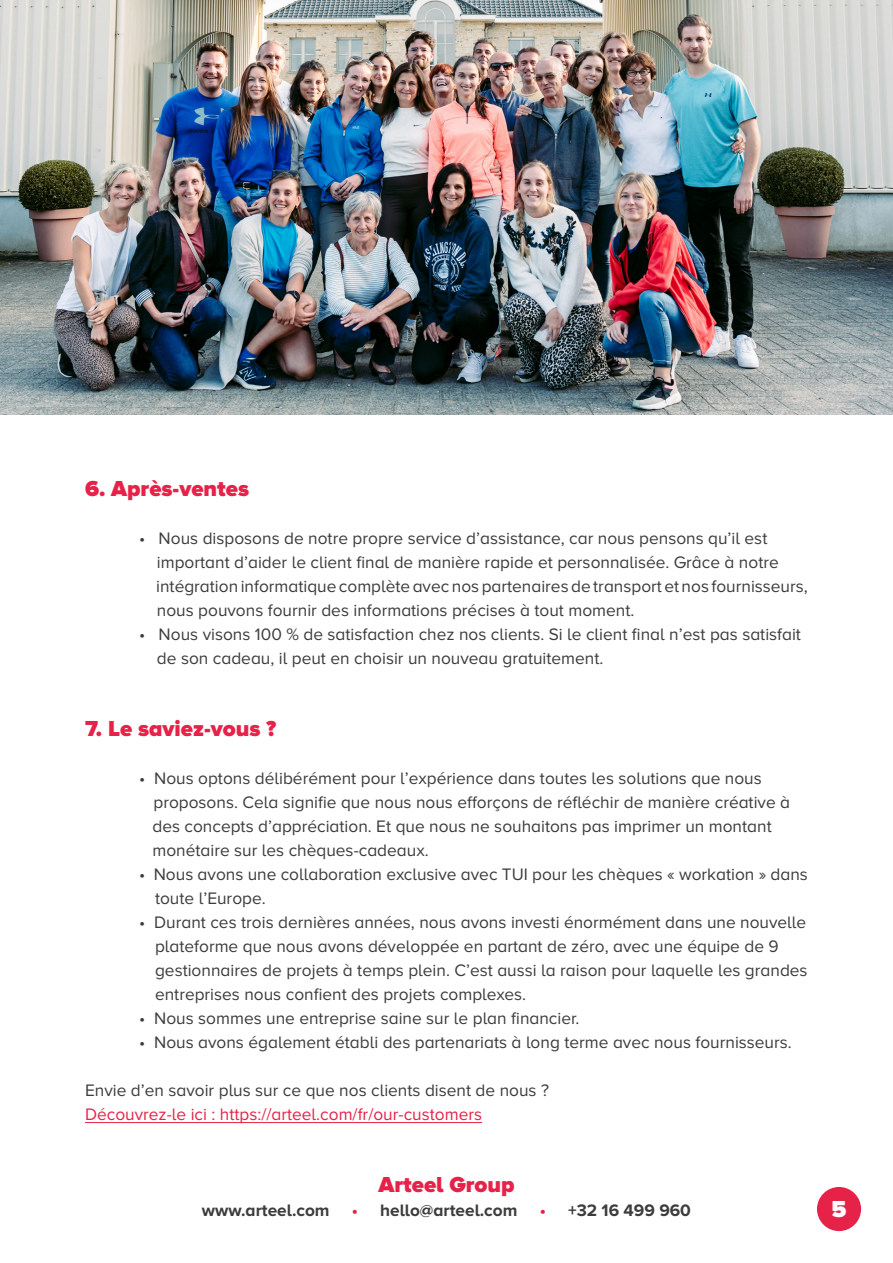
<style>
.page{position:relative;width:893px;height:1263px;background:#fff}
.page>*{position:absolute;margin:0;border:0;box-sizing:border-box;transform-origin:0 0}
.t1{font:900 24px "Proxima Nova A";color:#fff}
.t2{font:900 22.5px "Proxima Nova A";color:#e62249}
.t3{font:17.25px/24px "Proxima Nova A";color:#3c3c3b}
.t4{font:17.25px "Proxima Nova A";color:#e62249}
.t5{font:700 17.25px "Proxima Nova A";color:#3c3c3b}
.s1{color:#e62249}
</style>
<div class="page">
<img style="left:0;top:0;width:893px;height:415px">
<hr style="left:85px;top:1122px;width:397px;height:1px;background:#e62249">
<div style="left:817px;top:1187px;width:44px;height:44px;background:#e62249;border-radius:50%"></div>
<h2 class="t2" style="left:85px;top:475px;width:166px">6. Après-ventes</h2>
<p class="t3" style="left:156px;top:526px;width:653px;text-indent:-17px">• Nous disposons de notre propre service d’assistance, car nous pensons qu’il est important d’aider le client final de manière rapide et personnalisée. Grâce à notre intégration informatique complète avec nos partenaires de transport et nos fournisseurs, nous pouvons fournir des informations précises à tout moment.</p>
<p class="t3" style="left:157px;top:622px;width:646px;text-indent:-18px">• Nous visons 100 % de satisfaction chez nos clients. Si le client final n’est pas satisfait de son cadeau, il peut en choisir un nouveau gratuitement.</p>
<h2 class="t2" style="left:85px;top:715px;width:193px">7. Le saviez-vous ?</h2>
<p class="t3" style="left:152px;top:766px;width:639px;text-indent:-13px">• Nous optons délibérément pour l’expérience dans toutes les solutions que nous proposons. Cela signifie que nous nous efforçons de réfléchir de manière créative à des concepts d’appréciation. Et que nous ne souhaitons pas imprimer un montant monétaire sur les chèques-cadeaux.</p>
<p class="t3" style="left:155px;top:862px;width:654px;text-indent:-16px">• Nous avons une collaboration exclusive avec TUI pour les chèques « workation » dans toute l’Europe.</p>
<p class="t3" style="left:155px;top:910px;width:654px;text-indent:-16px">• Durant ces trois dernières années, nous avons investi énormément dans une nouvelle plateforme que nous avons développée en partant de zéro, avec une équipe de 9 gestionnaires de projets à temps plein. C’est aussi la raison pour laquelle les grandes entreprises nous confient des projets complexes.</p>
<p class="t3" style="left:139px;top:1006px;width:442px">• Nous sommes une entreprise saine sur le plan financier.</p>
<p class="t3" style="left:139px;top:1030px;width:654px">• Nous avons également établi des partenariats à long terme avec nous fournisseurs.</p>
<p class="t3" style="left:85px;top:1078px;width:466px">Envie d’en savoir plus sur ce que nos clients disent de nous ?</p>
<p class="t4" style="left:85px;top:1105px;width:399px">Découvrez-le ici : https://arteel.com/fr/our-customers</p>
<h2 class="t2" style="left:378px;top:1171px;width:138px">Arteel Group</h2>
<p class="t5" style="left:202px;top:1201px;width:129px">www.arteel.com</p>
<p class="t5" style="left:352px;top:1201px;width:167px"><span class="s1">•</span> hello@arteel.com</p>
<p class="t5" style="left:540px;top:1201px;width:153px"><span class="s1">•</span> +32 16 499 960</p>
<h1 class="t1" style="left:831px;top:1195px;width:17px">5</h1>
</div>
